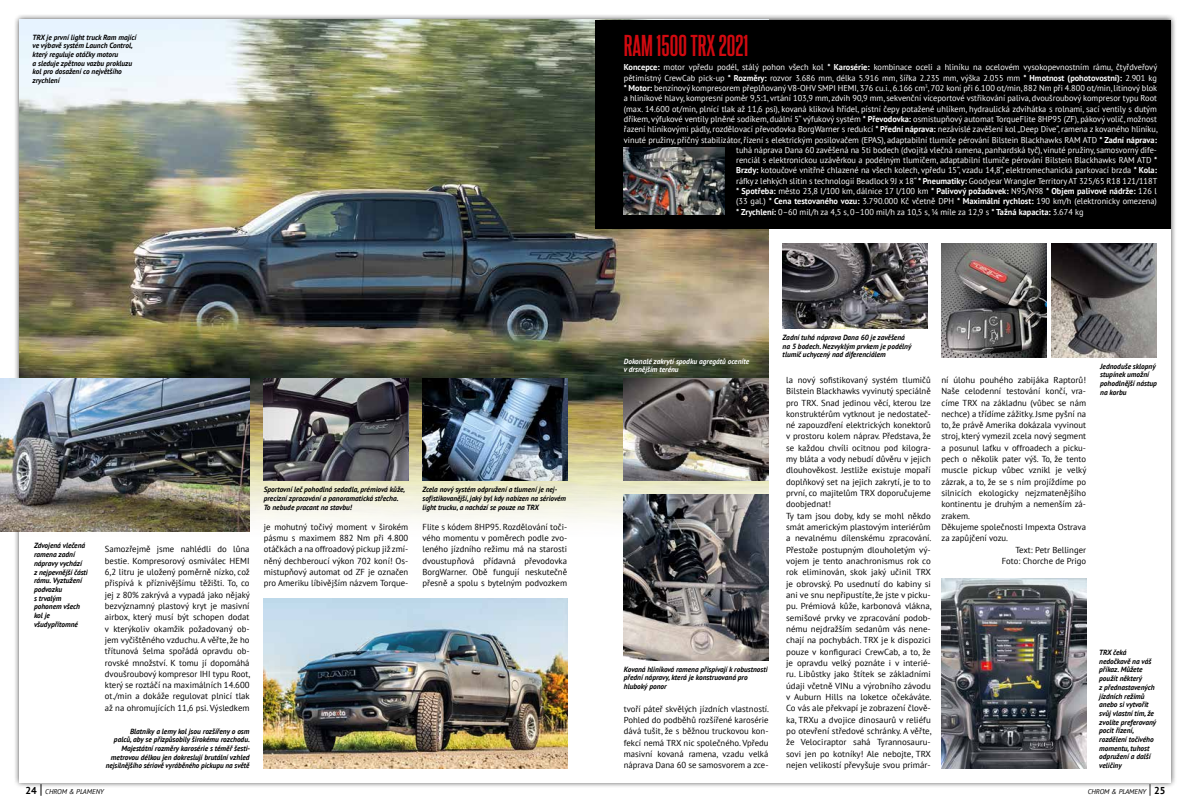
<style>
.page{position:relative;width:1191px;height:808px;background:#fff}
.page>*{position:absolute;margin:0;border:0;box-sizing:border-box;transform-origin:0 0}
.t1{font:700 26px "Steelfish Rg";color:#d10a10}
.t2{font:8.7px/11.3px "PT Sans";color:#000;text-align:justify}
.t3{font:8.5px "PT Sans";color:#fff}
.t4{font:700 8.5px "PT Sans";color:#fff}
.t5{font:italic 700 7.5px/8.7px "PT Sans";color:#000}
.t6{font:italic 700 7.5px/8.7px "PT Sans";color:#fff}
.t7{font:italic 7px "PT Sans";color:#000}
.s1{font-weight:700}
.s2{font-weight:400}
.s3{font-weight:700;font-style:normal;font-size:10px}
.s4{font-style:normal;font-size:14px}
</style>
<div class="page">
<div style="left:14px;top:14px;width:1163px;height:775px;background:#000;opacity:.75"></div>
<div style="left:20px;top:20px;width:1151px;height:762px;background:#fff"></div>
<img style="left:941px;top:243px;width:106px;height:115px">
<img style="left:1051px;top:243px;width:105px;height:115px">
<img style="left:20px;top:20px;width:748px;height:519px">
<img style="left:264px;top:598px;width:303px;height:170px">
<img style="left:782px;top:243px;width:145px;height:86px">
<img style="left:624px;top:494px;width:144px;height:166px">
<img style="left:941px;top:578px;width:145px;height:190px">
<div style="left:595px;top:20px;width:576px;height:209px;background:#000"></div>
<img style="left:624px;top:148px;width:100px;height:67px">
<img style="left:422px;top:378px;width:145px;height:102px">
<img style="left:624px;top:378px;width:144px;height:102px">
<img style="left:0;top:378px;width:249px;height:153px">
<img style="left:264px;top:378px;width:144px;height:102px">
<p class="t5" style="left:33px;top:33px;width:105px">TRX je první light truck Ram mající ve výbavě systém Launch Control, který reguluje otáčky motoru<br>a sleduje zpětnou vazbu prokluzu kol pro dosažení co největšího zrychlení</p>
<p class="t5" style="left:34px;top:541px;width:55px">Zdvojená vlečená ramena zadní nápravy vychází<br>z nejpevnější části rámu. Vyztužení podvozku<br>s trvalým pohonem všech kol je všudypřítomné</p>
<p class="t2" style="left:105px;top:543px;width:147px">Samozřejmě jsme nahlédli do lůna bestie. Kompresorový osmiválec HEMI 6,2 litru je uložený poměrně nízko, což přispívá k příznivějšímu těžišti. To, co jej z 80% zakrývá a vypadá jako nějaký bezvýznamný plastový kryt je masivní airbox, který musí být schopen dodat v kterýkoliv okamžik požadovaný ob&shy;jem vyčištěného vzduchu. A věřte, že ho třítunová šelma spořádá opravdu ob&shy;rovské množství. K tomu jí dopomáhá dvoušroubový kompresor IHI typu Root, který se roztáčí na maximálních 14.600 ot./min a dokáže regulovat plnicí tlak až na ohromujících 11,6 psi. Výsledkem</p>
<p class="t5" style="left:106px;top:726px;width:146px;text-align:right">Blatníky a lemy kol jsou rozšířeny o osm<br>palců, aby se přizpůsobily širokému rozchodu.<br>Majestátní rozměry karosérie s téměř šesti&shy;metrovou délkou jen dokreslují brutální vzhled nejsilnějšího sériově vyráběného pickupu na světě</p>
<p class="t5" style="left:264px;top:485px;width:143px">Sportovní leč pohodlná sedadla, prémiová kůže, precizní zpracování a panoramatická střecha.<br>To nebude pracant na stavbu!</p>
<p class="t5" style="left:422px;top:485px;width:145px">Zcela nový systém odpružení a tlumení je nej&shy;sofistikovanější, jaký byl kdy nabízen na sériovém light trucku, a nachází se pouze na TRX</p>
<p class="t2" style="left:264px;top:521px;width:146px">je mohutný točivý moment v širokém pásmu s maximem 882 Nm při 4.800 otáčkách a na offroadový pickup již zmí&shy;něný dechberoucí výkon 702 koní! Os&shy;mistupňový automat od ZF je označen pro Ameriku líbivějším názvem Torque-</p>
<p class="t2" style="left:422px;top:521px;width:146px">Flite s kódem 8HP95. Rozdělování toči&shy;vého momentu v poměrech podle zvo&shy;leného jízdního režimu má na starosti dvoustupňová přídavná převodovka BorgWarner. Obě fungují neskutečně přesně a spolu s bytelným podvozkem</p>
<h1 class="t1" style="left:624px;top:27px;width:126px">RAM 1500 TRX 2021</h1>
<p class="t3" style="left:624px;top:62px;width:535px"><span class="s1">Koncepce:</span> motor vpředu podél, stálý pohon všech kol <span class="s1">* Karosérie:</span> kombinace oceli a hliníku na ocelovém vysokopevnostním rámu, čtyřdveřový</p>
<p class="t3" style="left:624px;top:72px;width:534px">pětimístný CrewCab pick-up <span class="s1">* Rozměry:</span> rozvor 3.686 mm, délka 5.916 mm, šířka 2.235 mm, výška 2.055 mm <span class="s1">* Hmotnost (pohotovostní):</span> 2.901 kg</p>
<p class="t3" style="left:624px;top:83px;width:535px"><span class="s1">* Motor:</span> benzínový kompresorem přeplňovaný V8-OHV SMPI HEMI, 376 cu.i., 6.166 cm<sup>3</sup>, 702 koní při 6.100 ot/min, 882 Nm při 4.800 ot/min, litinový blok</p>
<p class="t3" style="left:624px;top:93px;width:534px">a hliníkové hlavy, kompresní poměr 9,5:1, vrtání 103,9 mm, zdvih 90,9 mm, sekvenční víceportové vstřikování paliva, dvoušroubový kompresor typu Root</p>
<p class="t3" style="left:624px;top:103px;width:534px">(max. 14.600 ot/min, plnící tlak až 11,6 psi), kovaná kliková hřídel, pístní čepy potažené uhlíkem, hydraulická zdvihátka s rolnami, sací ventily s dutým</p>
<p class="t3" style="left:624px;top:113px;width:534px">dříkem, výfukové ventily plněné sodíkem, duální 5“ výfukový systém <span class="s1">* Převodovka:</span> osmistupňový automat TorqueFlite 8HP95 (ZF), pákový volič, možnost</p>
<p class="t3" style="left:624px;top:124px;width:535px">řazení hliníkovými pádly, rozdělovací převodovka BorgWarner s redukcí <span class="s1">* Přední náprava:</span> nezávislé zavěšení kol „Deep Dive“, ramena z kovaného hliníku,</p>
<p class="t3" style="left:624px;top:134px;width:534px">vinuté pružiny, příčný stabilizátor, řízení s elektrickým posilovačem (EPAS), adaptabilní tlumiče pérování Bilstein Blackhawks RAM ATD <span class="s1">* Zadní náprava:</span></p>
<p class="t3" style="left:736px;top:144px;width:422px">tuhá náprava Dana 60 zavěšená na 5ti bodech (dvojitá vlečná ramena, panhardská tyč), vinuté pružiny, samosvorný dife-</p>
<p class="t3" style="left:736px;top:155px;width:422px">renciál s elektronickou uzávěrkou a podélným tlumičem, adaptabilní tlumiče pérování Bilstein Blackhawks RAM ATD <span class="s1">*</span></p>
<p class="t3" style="left:736px;top:165px;width:422px"><span class="s1">Brzdy:</span> kotoučové vnitřně chlazené na všech kolech, vpředu 15“, vzadu 14,8“, elektromechanická parkovací brzda <span class="s1">* Kola:</span></p>
<p class="t3" style="left:736px;top:175px;width:422px">ráfky z lehkých slitin s technologií Beadlock 9J x 18“ <span class="s1">* Pneumatiky:</span> Goodyear Wrangler Territory AT 325/65 R18 121/118T</p>
<p class="t4" style="left:736px;top:185px;width:422px">* Spotřeba: <span class="s2">město 23,8 l/100 km, dálnice 17 l/100 km</span> * Palivový požadavek: <span class="s2">N95/N98</span> * Objem palivové nádrže: <span class="s2">126 l</span></p>
<p class="t3" style="left:736px;top:196px;width:422px">(33 gal.) <span class="s1">* Cena testovaného vozu:</span> 3.790.000 Kč včetně DPH <span class="s1">* Maximální rychlost:</span> 190 km/h (elektronicky omezena)</p>
<p class="t3" style="left:736px;top:206px;width:349px"><span class="s1">* Zrychlení:</span> 0–60 mil/h za 4,5 s, 0–100 mil/h za 10,5 s, ¼ míle za 12,9 s <span class="s1">* Tažná kapacita:</span> 3.674 kg</p>
<p class="t6" style="left:624px;top:356px;width:127px">Dokonalé zakrytí spodku agregátů oceníte v drsnějším terénu</p>
<p class="t5" style="left:624px;top:664px;width:145px">Kovaná hliníková ramena přispívají k robustnosti přední nápravy, která je konstruovaná pro hluboký ponor</p>
<p class="t2" style="left:624px;top:703px;width:147px">tvoří páteř skvělých jízdních vlastností.<br>Pohled do podběhů rozšířené karosérie dává tušit, že s běžnou truckovou kon&shy;fekcí nemá TRX nic společného. Vpředu masivní kovaná ramena, vzadu velká náprava Dana 60 se samosvorem a zce-</p>
<p class="t5" style="left:782px;top:333px;width:130px">Zadní tuhá náprava Dana 60 je zavěšená na 5 bodech. Nezvyklým prvkem je podélný tlumič uchycený nad diferenciálem</p>
<p class="t2" style="left:786px;top:374px;width:147px;text-align:left">la nový sofistikovaný systém tlumičů Bilstein Blackhawks vyvinutý speciálně pro TRX. Snad jedinou věcí, kterou lze konstruktérům vytknout je nedostateč&shy;né zapouzdření elektrických konektorů v prostoru kolem náprav. Představa, že se každou chvíli ocitnou pod kilogra&shy;my bláta a vody nebudí důvěru v jejich dlouhověkost. Jestliže existuje mopaří doplňkový set na jejich zakrytí, je to to první, co majitelům TRX doporučujeme doobjednat!<br>Ty tam jsou doby, kdy se mohl někdo smát americkým plastovým interiérům a nevalnému dílenskému zpracování.<br>Přestože postupným dlouholetým vý&shy;vojem je tento anachronismus rok co rok eliminován, skok jaký učinil TRX je obrovský. Po usednutí do kabiny si ani ve snu nepřipustíte, že jste v picku&shy;pu. Prémiová kůže, karbonová vlákna, semišové prvky ve zpracování podob&shy;nému nejdražším sedanům vás nene&shy;chají na pochybách. TRX je k dispozici pouze v konfiguraci CrewCab, a to, že je opravdu velký poznáte i v interié&shy;ru. Libůstky jako štítek se základními údaji včetně VINu a výrobního závodu v Auburn Hills na loketce očekáváte.<br>Co vás ale překvapí je zobrazení člově&shy;ka, TRXu a dvojice dinosaurů v reliéfu po otevření středové schránky. A věřte, že Velociraptor sahá Tyrannosauru&shy;sovi jen po kotníky! Ale nebojte, TRX nejen velikostí převyšuje svou primár-</p>
<p class="t2" style="left:941px;top:374px;width:146px">ní úlohu pouhého zabijáka Raptorů!</p>
<p class="t2" style="left:941px;top:385px;width:146px">Naše celodenní testování končí, vra-</p>
<p class="t2" style="left:941px;top:397px;width:146px">címe TRX na základnu (vůbec se nám</p>
<p class="t2" style="left:941px;top:408px;width:146px">nechce) a třídíme zážitky. Jsme pyšní na</p>
<p class="t2" style="left:941px;top:419px;width:146px">to, že právě Amerika dokázala vyvinout</p>
<p class="t2" style="left:941px;top:431px;width:146px">stroj, který vymezil zcela nový segment</p>
<p class="t2" style="left:941px;top:442px;width:146px">a posunul laťku v offroadech a picku-</p>
<p class="t2" style="left:941px;top:453px;width:146px">pech o několik pater výš. To, že tento</p>
<p class="t2" style="left:941px;top:464px;width:146px">muscle pickup vůbec vznikl je velký</p>
<p class="t2" style="left:941px;top:476px;width:146px">zázrak, a to, že se s ním projíždíme po</p>
<p class="t2" style="left:941px;top:487px;width:146px">silnicích ekologicky nejzmatenějšího</p>
<p class="t2" style="left:941px;top:498px;width:146px">kontinentu je druhým a nemenším zá-</p>
<p class="t2" style="left:941px;top:510px;width:30px">zrakem.</p>
<p class="t2" style="left:941px;top:521px;width:146px">Děkujeme společnosti Impexta Ostrava</p>
<p class="t2" style="left:941px;top:532px;width:68px">za zapůjčení vozu.</p>
<p class="t2" style="left:1015px;top:544px;width:72px">Text: Petr Bellinger</p>
<p class="t2" style="left:1001px;top:555px;width:86px">Foto: Chorche de Prigo</p>
<p class="t5" style="left:1100px;top:362px;width:58px">Jednoduše sklopný stupínek umožní pohodlnější nástup na korbu</p>
<p class="t5" style="left:1099px;top:648px;width:59px">TRX čeká nedočkavě na váš příkaz. Můžete použít některý<br>z přednastavených jízdních režimů anebo si vytvořit svůj vlastní tím, že zvolíte preferovaný pocit řízení, rozdělení točivého momentu, tuhost odpružení a další veličiny</p>
<p class="t7" style="left:26px;top:787px;width:80px"><span class="s3">24</span> <span class="s4">|</span> CHROM &amp; PLAMENY</p>
<p class="t7" style="left:1087px;top:787px;width:79px">CHROM &amp; PLAMENY <span class="s4">|</span> <span class="s3">25</span></p>
</div>
